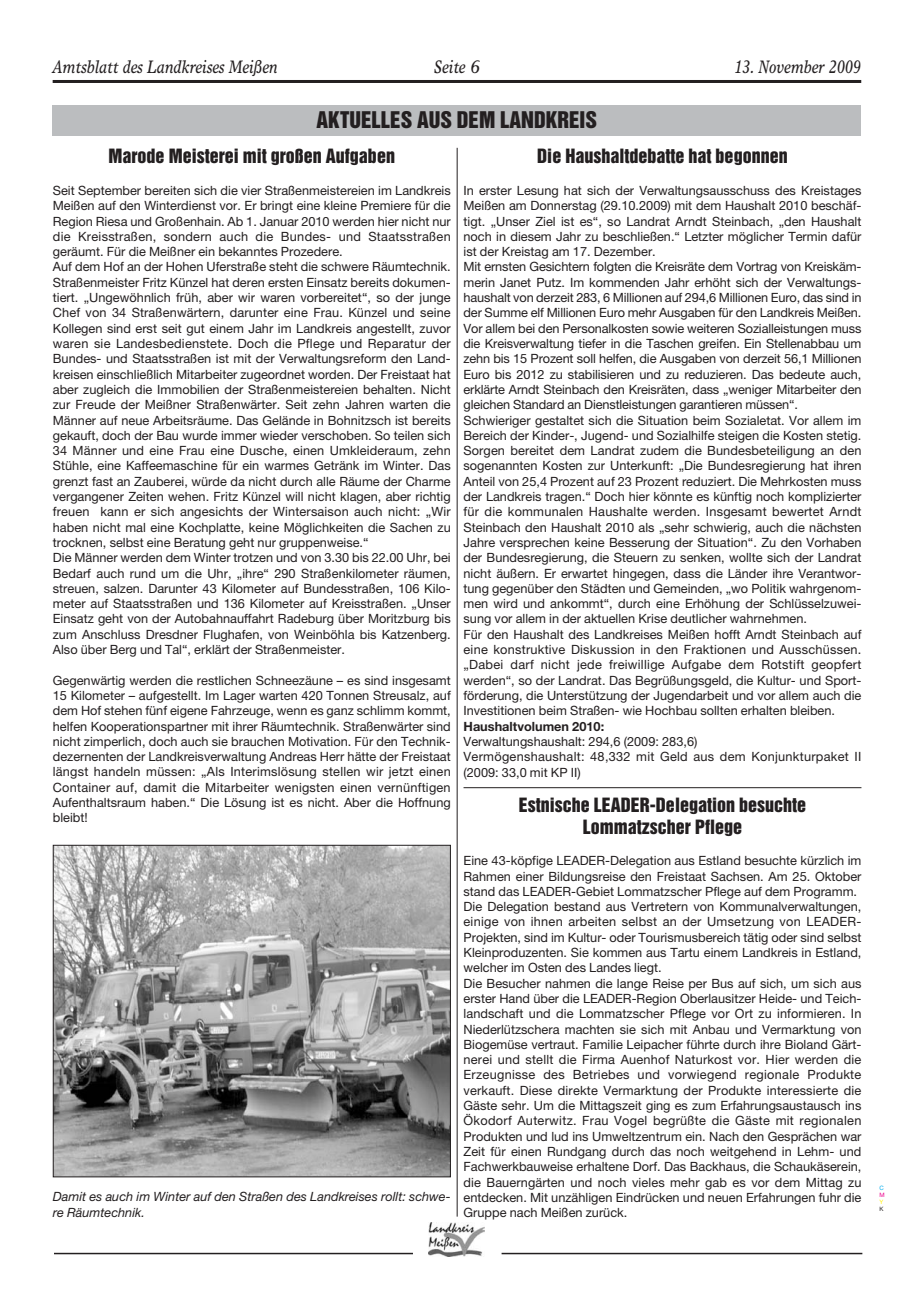
<style>
.page{position:relative;width:915px;height:1297px;background:#fff}
.page>*{position:absolute;margin:0;border:0;box-sizing:border-box;transform-origin:0 0}
.t1{font:21px "Helvetica Inserat";color:#231f20}
.t2{font:18px/21.6px "Helvetica Inserat";color:#231f20;text-align:center}
.t3{font:italic 18px "Times Europa";color:#231f20;scale:.8 1}
.t4{font:12.75px/15.3px "Helvetica Neue";color:#231f20}
.t5{font:12.75px/15.3px "Helvetica Neue";letter-spacing:.02em;color:#231f20}
.t6{font:italic 12.75px/15.3px "Helvetica Neue";color:#231f20}
.t7{font:700 12.75px "Helvetica Neue";color:#231f20}
.t8{font:6px "Helvetica Neue";color:#00adef}
.t9{font:6px "Helvetica Neue";color:#ec008c}
.t10{font:6px "Helvetica Neue";color:#fff200}
.t11{font:6px "Helvetica Neue";color:#231f20}
</style>
<div class="page">
<hr style="left:53px;top:80px;width:807px;height:3px;background:#231f20">
<img style="left:428px;top:1222px;width:56px;height:34px">
<hr style="left:54px;top:1253px;width:359px;height:1px;background:#231f20">
<hr style="left:501px;top:1253px;width:361px;height:1px;background:#231f20">
<div style="left:53px;top:106px;width:807px;height:30px;background:#bbbdbf"></div>
<svg style="left:52px;top:787px;width:809px;height:391px"></svg>
<hr style="left:456px;top:148px;width:1px;height:1068px;background:#231f20">
<h2 class="t3" style="left:53px;top:60px;width:283px">Amtsblatt des Landkreises Meißen</h2>
<h2 class="t3" style="left:434px;top:60px;width:59px">Seite 6</h2>
<h2 class="t3" style="left:733px;top:60px;width:160px">13. November 2009</h2>
<h1 class="t1" style="left:316px;top:111px;width:282px">AKTUELLES AUS DEM LANDKREIS</h1>
<h2 class="t2" style="left:109px;top:146px;width:288px">Marode Meisterei mit großen Aufgaben</h2>
<p class="t4" style="left:53px;top:184px;width:399px">Seit September bereiten sich die vier Straßenmeistereien im Landkreis Meißen auf den Winterdienst vor. Er bringt eine kleine Premiere für die Region Riesa und Großenhain. Ab 1. Januar 2010 werden hier nicht nur die Kreisstraßen, sondern auch die Bundes- und Staatsstraßen geräumt. Für die Meißner ein bekanntes Prozedere.<br>Auf dem Hof an der Hohen Uferstraße steht die schwere Räumtechnik.<br>Straßenmeister Fritz Künzel hat deren ersten Einsatz bereits dokumen&shy;tiert. „Ungewöhnlich früh, aber wir waren vorbereitet“, so der junge Chef von 34 Straßenwärtern, darunter eine Frau. Künzel und seine Kollegen sind erst seit gut einem Jahr im Landkreis angestellt, zuvor waren sie Landesbedienstete. Doch die Pflege und Reparatur der Bundes- und Staatsstraßen ist mit der Verwaltungsreform den Land&shy;kreisen einschließlich Mitarbeiter zugeordnet worden. Der Freistaat hat aber zugleich die Immobilien der Straßenmeistereien behalten. Nicht zur Freude der Meißner Straßenwärter. Seit zehn Jahren warten die Männer auf neue Arbeitsräume. Das Gelände in Bohnitzsch ist bereits gekauft, doch der Bau wurde immer wieder verschoben. So teilen sich 34 Männer und eine Frau eine Dusche, einen Umkleideraum, zehn Stühle, eine Kaffeemaschine für ein warmes Getränk im Winter. Das grenzt fast an Zauberei, würde da nicht durch alle Räume der Charme vergangener Zeiten wehen. Fritz Künzel will nicht klagen, aber richtig freuen kann er sich angesichts der Wintersaison auch nicht: „Wir haben nicht mal eine Kochplatte, keine Möglichkeiten die Sachen zu trocknen, selbst eine Beratung geht nur gruppenweise.“<br>Die Männer werden dem Winter trotzen und von 3.30 bis 22.00 Uhr, bei Bedarf auch rund um die Uhr, „ihre“ 290 Straßenkilometer räumen, streuen, salzen. Darunter 43 Kilometer auf Bundesstraßen, 106 Kilo&shy;meter auf Staatsstraßen und 136 Kilometer auf Kreisstraßen. „Unser Einsatz geht von der Autobahnauffahrt Radeburg über Moritzburg bis zum Anschluss Dresdner Flughafen, von Weinböhla bis Katzenberg.<br>Also über Berg und Tal“, erklärt der Straßenmeister.</p>
<p class="t4" style="left:53px;top:674px;width:399px;text-align:justify">Gegenwärtig werden die restlichen Schneezäune – es sind insgesamt 15 Kilometer – aufgestellt. Im Lager warten 420 Tonnen Streusalz, auf dem Hof stehen fünf eigene Fahrzeuge, wenn es ganz schlimm kommt, helfen Kooperationspartner mit ihrer Räumtechnik. Straßenwärter sind nicht zimperlich, doch auch sie brauchen Motivation. Für den Technik&shy;dezernenten der Landkreisverwaltung Andreas Herr hätte der Freistaat längst handeln müssen: „Als Interimslösung stellen wir jetzt einen Container auf, damit die Mitarbeiter wenigsten einen vernünftigen Aufenthaltsraum haben.“ Die Lösung ist es nicht. Aber die Hoffnung bleibt!</p>
<h2 class="t2" style="left:537px;top:146px;width:252px">Die Haushaltdebatte hat begonnen</h2>
<p class="t4" style="left:463px;top:184px;width:399px">In erster Lesung hat sich der Verwaltungsausschuss des Kreistages Meißen am Donnerstag (29.10.2009) mit dem Haushalt 2010 beschäf&shy;tigt. „Unser Ziel ist es“, so Landrat Arndt Steinbach, „den Haushalt noch in diesem Jahr zu beschließen.“ Letzter möglicher Termin dafür ist der Kreistag am 17. Dezember.<br>Mit ernsten Gesichtern folgten die Kreisräte dem Vortrag von Kreiskäm&shy;merin Janet Putz. Im kommenden Jahr erhöht sich der Verwaltungs&shy;haushalt von derzeit 283, 6 Millionen auf 294,6 Millionen Euro, das sind in der Summe elf Millionen Euro mehr Ausgaben für den Landkreis Meißen.<br>Vor allem bei den Personalkosten sowie weiteren Sozialleistungen muss die Kreisverwaltung tiefer in die Taschen greifen. Ein Stellenabbau um zehn bis 15 Prozent soll helfen, die Ausgaben von derzeit 56,1 Millionen Euro bis 2012 zu stabilisieren und zu reduzieren. Das bedeute auch, erklärte Arndt Steinbach den Kreisräten, dass „weniger Mitarbeiter den gleichen Standard an Dienstleistungen garantieren müssen“.<br>Schwieriger gestaltet sich die Situation beim Sozialetat. Vor allem im Bereich der Kinder-, Jugend- und Sozialhilfe steigen die Kosten stetig.<br>Sorgen bereitet dem Landrat zudem die Bundesbeteiligung an den sogenannten Kosten zur Unterkunft: „Die Bundesregierung hat ihren Anteil von 25,4 Prozent auf 23 Prozent reduziert. Die Mehrkosten muss der Landkreis tragen.“ Doch hier könnte es künftig noch komplizierter für die kommunalen Haushalte werden. Insgesamt bewertet Arndt Steinbach den Haushalt 2010 als „sehr schwierig, auch die nächsten Jahre versprechen keine Besserung der Situation“. Zu den Vorhaben der Bundesregierung, die Steuern zu senken, wollte sich der Landrat nicht äußern. Er erwartet hingegen, dass die Länder ihre Verantwor&shy;tung gegenüber den Städten und Gemeinden, „wo Politik wahrgenom&shy;men wird und ankommt“, durch eine Erhöhung der Schlüsselzuwei&shy;sung vor allem in der aktuellen Krise deutlicher wahrnehmen.<br>Für den Haushalt des Landkreises Meißen hofft Arndt Steinbach auf eine konstruktive Diskussion in den Fraktionen und Ausschüssen. „Dabei darf nicht jede freiwillige Aufgabe dem Rotstift geopfert werden“, so der Landrat. Das Begrüßungsgeld, die Kultur- und Sport&shy;förderung, die Unterstützung der Jugendarbeit und vor allem auch die Investitionen beim Straßen- wie Hochbau sollten erhalten bleiben.</p>
<p class="t7" style="left:463px;top:721px;width:142px">Haushaltvolumen 2010:</p>
<p class="t5" style="left:463px;top:735px;width:399px">Verwaltungshaushalt: 294,6 (2009: 283,6)<br>Vermögenshaushalt: 48,332 mit Geld aus dem Konjunkturpaket II (2009: 33,0 mit KP II)</p>
<h2 class="t2" style="left:518px;top:795px;width:289px">Estnische LEADER-Delegation besuchte<br>Lommatzscher Pflege</h2>
<p class="t4" style="left:463px;top:854px;width:399px">Eine 43-köpfige LEADER-Delegation aus Estland besuchte kürzlich im Rahmen einer Bildungsreise den Freistaat Sachsen. Am 25. Oktober stand das LEADER-Gebiet Lommatzscher Pflege auf dem Programm.<br>Die Delegation bestand aus Vertretern von Kommunalverwaltungen, einige von ihnen arbeiten selbst an der Umsetzung von LEADER-Projekten, sind im Kultur- oder Tourismusbereich tätig oder sind selbst Kleinproduzenten. Sie kommen aus Tartu einem Landkreis in Estland, welcher im Osten des Landes liegt.<br>Die Besucher nahmen die lange Reise per Bus auf sich, um sich aus erster Hand über die LEADER-Region Oberlausitzer Heide- und Teich&shy;landschaft und die Lommatzscher Pflege vor Ort zu informieren. In Niederlützschera machten sie sich mit Anbau und Vermarktung von Biogemüse vertraut. Familie Leipacher führte durch ihre Bioland Gärt&shy;nerei und stellt die Firma Auenhof Naturkost vor. Hier werden die Erzeugnisse des Betriebes und vorwiegend regionale Produkte verkauft. Diese direkte Vermarktung der Produkte interessierte die Gäste sehr. Um die Mittagszeit ging es zum Erfahrungsaustausch ins Ökodorf Auterwitz. Frau Vogel begrüßte die Gäste mit regionalen Produkten und lud ins Umweltzentrum ein. Nach den Gesprächen war Zeit für einen Rundgang durch das noch weitgehend in Lehm- und Fachwerkbauweise erhaltene Dorf. Das Backhaus, die Schaukäserein, die Bauerngärten und noch vieles mehr gab es vor dem Mittag zu entdecken. Mit unzähligen Eindrücken und neuen Erfahrungen fuhr die Gruppe nach Meißen zurück.</p>
<p class="t6" style="left:53px;top:1190px;width:399px">Damit es auch im Winter auf den Straßen des Landkreises rollt: schwe&shy;re Räumtechnik.</p>
<p class="t8" style="left:879px;top:1185px;width:6px">C</p>
<p class="t9" style="left:879px;top:1192px;width:7px">M</p>
<p class="t10" style="left:879px;top:1200px;width:5px">Y</p>
<p class="t11" style="left:879px;top:1207px;width:6px">K</p>
</div>
